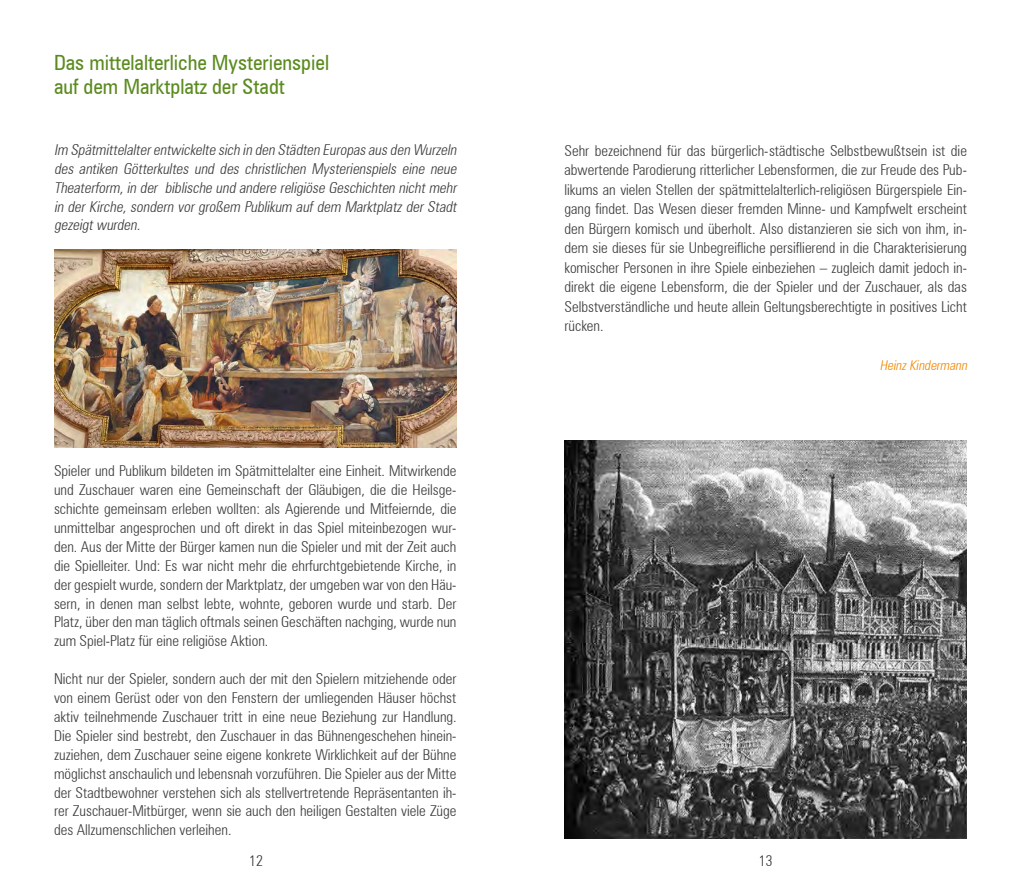
<style>
.page{position:relative;width:1021px;height:893px;background:#fff}
.page>*{position:absolute;margin:0;border:0;box-sizing:border-box;transform-origin:0 0}
.t1{font:condensed 21px/24px "Zurich BT";color:#5b8b1f}
.t2{font:300 condensed 15px/18.9px "Zurich BT";color:#3b3b3a;text-align:justify}
.t3{font:italic 300 condensed 15px/18.9px "Zurich BT";color:#3b3b3a;text-align:justify}
.t4{font:italic 300 condensed 13.5px "Zurich BT";color:#f18700}
</style>
<div class="page">
<img style="left:564px;top:440px;width:402px;height:399px">
<img style="left:54px;top:250px;width:402px;height:197px">
<h1 class="t1" style="left:54px;top:50px;width:276px">Das mittelalterliche Mysterienspiel auf dem Marktplatz der Stadt</h1>
<p class="t3" style="left:54px;top:140px;width:407px">Im Spätmittelalterentwickelte sich in den Städten Europas aus den Wurzeln des antiken Götterkultes und des christlichen Mysterienspiels eine neue Theaterform,in der biblische und andere religiöse Geschichten nichtmehr in der Kirche, sondern vor großem Publikum auf dem Marktplatz der Stadt gezeigtwurden.</p>
<p class="t2" style="left:54px;top:461px;width:404px">Spieler und Publikum bildeten im Spätmittelalter eine Einheit. Mitwirkende und Zuschauer waren eine Gemeinschaft der Gläubigen, die die Heilsge&shy;schichte gemeinsam erleben wollten: als Agierende und Mitfeiernde, die unmittelbar angesprochen und oft direkt in das Spiel miteinbezogen wur&shy;den. Aus der Mitte der Bürger kamen nun die Spieler und mit der Zeit auch die Spielleiter. Und: Es war nicht mehr die ehrfurchtgebietende Kirche, in der gespielt wurde, sondern der Marktplatz, der umgeben war von den Häu&shy;sern, in denen man selbst lebte, wohnte, geboren wurde und starb. Der Platz, über den man täglich oftmals seinen Geschäften nachging, wurde nun zum Spiel-Platz für eine religiöse Aktion.</p>
<p class="t2" style="left:54px;top:669px;width:404px">Nicht nur der Spieler, sondern auch der mit den Spielern mitziehende oder von einem Gerüst oder von den Fenstern der umliegenden Häuser höchst aktiv teilnehmende Zuschauer tritt in eine neue Beziehung zur Handlung.<br>Die Spieler sind bestrebt, den Zuschauer in das Bühnengeschehen hinein&shy;zuziehen, dem Zuschauer seine eigene konkrete Wirklichkeit auf der Bühne möglichst anschaulich und lebensnah vorzuführen. Die Spieler aus der Mitte der Stadtbewohner verstehen sich als stellvertretende Repräsentanten ih&shy;rer Zuschauer-Mitbürger, wenn sie auch den heiligen Gestalten viele Züge des Allzumenschlichen verleihen.</p>
<p class="t2" style="left:564px;top:141px;width:404px;line-height:19.5px">Sehr bezeichnend für das bürgerlich-städtische Selbstbewußtsein ist die abwertende Parodierung ritterlicher Lebensformen, die zur Freude des Pub&shy;likums an vielen Stellen der spätmittelalterlich-religiösen Bürgerspiele Ein&shy;gang findet. Das Wesen dieser fremden Minne- und Kampfwelt erscheint den Bürgern komisch und überholt. Also distanzieren sie sich von ihm, in&shy;dem sie dieses für sie Unbegreifliche persiflierend in die Charakterisierung komischer Personen in ihre Spiele einbeziehen – zugleich damit jedoch in&shy;direkt die eigene Lebensform, die der Spieler und der Zuschauer, als das Selbstverständliche und heute allein Geltungsberechtigte in positives Licht rücken.</p>
<p class="t4" style="left:879px;top:357px;width:91px">HeinzKindermann</p>
<p class="t2" style="left:249px;top:851px;width:15px">12</p>
<p class="t2" style="left:758px;top:851px;width:15px">13</p>
</div>
